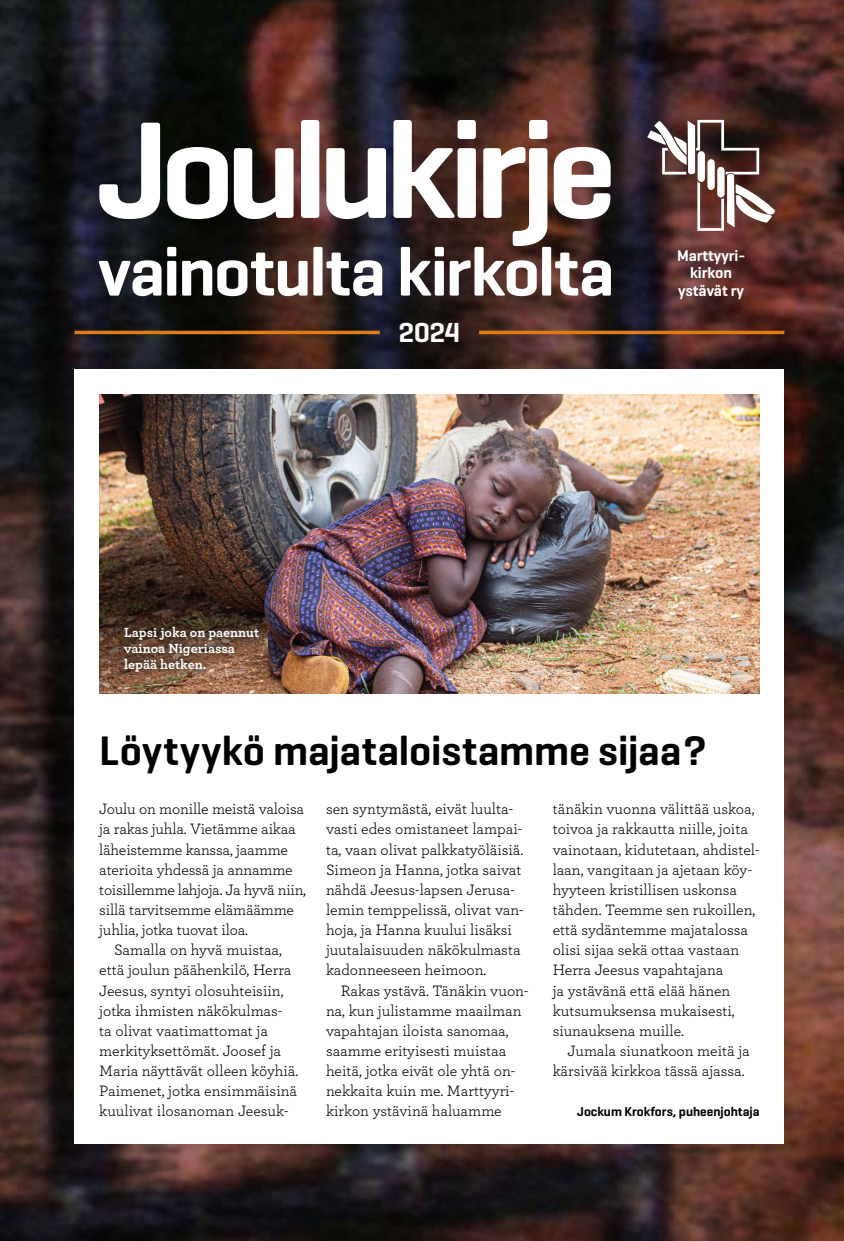
<style>
.page{position:relative;width:844px;height:1241px;background:#fff}
.page>*{position:absolute;margin:0;border:0;box-sizing:border-box;transform-origin:0 0}
.t1{font:600 140px "Geogrotesque";letter-spacing:-.065em;color:#fff}
.t2{font:600 69.65px "Geogrotesque";letter-spacing:-.02em;color:#fff}
.t3{font:600 42px "Geogrotesque";letter-spacing:-.005em;color:#000}
.t4{font:600 28px "Geogrotesque";color:#fff}
.t5{font:15.75px/20.1px "Archer";color:#000}
.t6{font:600 15.75px/17.5px "Geogrotesque";letter-spacing:-.005em;color:#fff;text-align:center}
.t7{font:700 14px/15.8px "Archer";color:#fff}
.t8{font:600 13.12px "Geogrotesque";color:#000}
</style>
<div class="page">
<img style="left:0;top:0;width:843px;height:1240px">
<div style="left:74px;top:369px;width:710px;height:774px;background:#fff"></div>
<svg style="left:74px;top:330px;width:305px;height:4px"></svg>
<svg style="left:479px;top:330px;width:305px;height:4px"></svg>
<svg style="left:647px;top:120px;width:128px;height:111px"></svg>
<img style="left:99px;top:394px;width:660px;height:299px">
<svg style="left:115px;top:617px;width:153px;height:64px;background:#674936"></svg>
<h1 class="t1" style="left:97px;top:83px;width:521px">Joulukirje</h1>
<h2 class="t2" style="left:98px;top:228px;width:518px">vainotulta kirkolta</h2>
<h3 class="t4" style="left:398px;top:315px;width:63px">2024</h3>
<p class="t6" style="left:677px;top:246px;width:70px">Marttyyri&shy;kirkon ystävät ry</p>
<p class="t7" style="left:124px;top:623px;width:137px">Lapsi joka on paennut vainoa Nigeriassa lepää hetken.</p>
<h3 class="t3" style="left:99px;top:724px;width:609px">Löytyykö majataloistamme sijaa?</h3>
<p class="t5" style="left:99px;top:798px;width:206px">Joulu on monille meistä valoisa</p>
<p class="t5" style="left:99px;top:818px;width:198px">ja rakas juhla. Vietämme aikaa</p>
<p class="t5" style="left:99px;top:838px;width:190px">läheistemme kanssa, jaamme</p>
<p class="t5" style="left:99px;top:858px;width:195px">aterioita yhdessä ja annamme</p>
<p class="t5" style="left:99px;top:878px;width:208px">toisillemme lahjoja. Ja hyvä niin,</p>
<p class="t5" style="left:99px;top:898px;width:196px">sillä tarvitsemme elämäämme</p>
<p class="t5" style="left:99px;top:918px;width:150px">juhlia, jotka tuovat iloa.</p>
<p class="t5" style="left:114px;top:939px;width:169px">Samalla on hyvä muistaa,</p>
<p class="t5" style="left:99px;top:959px;width:194px">että joulun päähenkilö, Herra</p>
<p class="t5" style="left:99px;top:979px;width:186px">Jeesus, syntyi olosuhteisiin,</p>
<p class="t5" style="left:99px;top:999px;width:184px">jotka ihmisten näkökulmas-</p>
<p class="t5" style="left:99px;top:1019px;width:170px">ta olivat vaatimattomat ja</p>
<p class="t5" style="left:99px;top:1039px;width:183px">merkityksettömät. Joosef ja</p>
<p class="t5" style="left:99px;top:1059px;width:200px">Maria näyttävät olleen köyhiä.</p>
<p class="t5" style="left:99px;top:1079px;width:199px">Paimenet, jotka ensimmäisinä</p>
<p class="t5" style="left:99px;top:1100px;width:191px">kuulivat ilosanoman Jeesuk-</p>
<p class="t5" style="left:326px;top:798px;width:199px">sen syntymästä, eivät luulta&shy;vasti edes omistaneet lampai&shy;ta, vaan olivat palkkatyöläisiä.<br>Simeon ja Hanna, jotka saivat nähdä Jeesus-lapsen Jerusa&shy;lemin temppelissä, olivat van&shy;hoja, ja Hanna kuului lisäksi juutalaisuuden näkökulmasta kadonneeseen heimoon.</p>
<p class="t5" style="left:326px;top:979px;width:204px;text-indent:15px">Rakas ystävä. Tänäkin vuon&shy;na, kun julistamme maailman vapahtajan iloista sanomaa, saamme erityisesti muistaa heitä, jotka eivät ole yhtä on&shy;nekkaita kuin me. Marttyyri&shy;kirkon ystävinä haluamme</p>
<p class="t5" style="left:552px;top:798px;width:208px">tänäkin vuonna välittää uskoa, toivoa ja rakkautta niille, joita vainotaan, kidutetaan, ahdistel&shy;laan, vangitaan ja ajetaan köy&shy;hyyteen kristillisen uskonsa tähden. Teemme sen rukoillen, että sydäntemme majatalossa olisi sijaa sekä ottaa vastaan<br>Herra Jeesus vapahtajana<br>ja ystävänä että elää hänen kutsumuksensa mukaisesti, siunauksena muille.</p>
<p class="t5" style="left:552px;top:1039px;width:198px;text-indent:15px">Jumala siunatkoon meitä ja kärsivää kirkkoa tässä ajassa.</p>
<p class="t8" style="left:577px;top:1103px;width:184px">Jockum Krokfors, puheenjohtaja</p>
</div>
